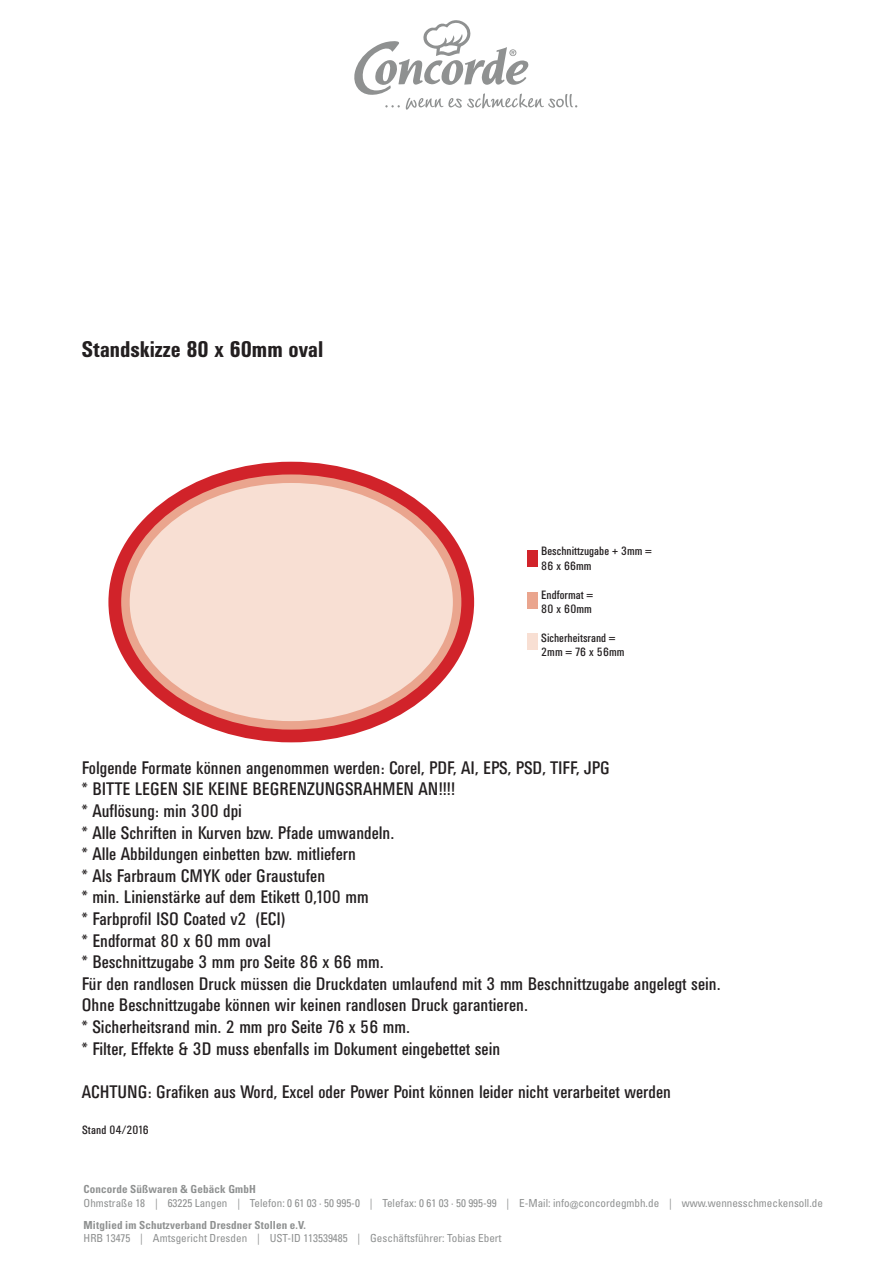
<style>
.page{position:relative;width:893px;height:1263px;background:#fff}
.page>*{position:absolute;margin:0;border:0;box-sizing:border-box;transform-origin:0 0}
.t1{font:700 22.5px "Univers Condensed BQ";color:#231f20}
.t2{font:18px/21.6px "Univers Condensed BQ";color:#231f20}
.t3{font:12px/14.4px "Univers Condensed BQ";color:#231f20}
.t4{font:condensed 11.1px "Univers LT Std";color:#8f9191}
.t5{font:700 condensed 11.1px "Univers LT Std";letter-spacing:.01em;color:#8f9191}
</style>
<div class="page">
<svg style="left:354px;top:20px;width:223px;height:90px"></svg>
<div style="left:108px;top:462px;width:366px;height:280px;background:#d1232a;border-radius:50%"></div>
<div style="left:121px;top:474px;width:340px;height:256px;background:#eaa58e;border-radius:50%"></div>
<div style="left:130px;top:483px;width:323px;height:238px;background:#f8dfd3;border-radius:50%"></div>
<div style="left:527px;top:551px;width:11px;height:16px;background:#d1232a"></div>
<div style="left:527px;top:592px;width:11px;height:16px;background:#eaa58e"></div>
<div style="left:527px;top:634px;width:11px;height:16px;background:#f8dfd3"></div>
<p class="t1" style="left:82px;top:336px;width:243px">Standskizze 80 x 60mm oval</p>
<p class="t3" style="left:541px;top:544px;width:112px">Beschnittzugabe + 3mm =<br>86 x 66mm</p>
<p class="t3" style="left:541px;top:587px;width:53px">Endformat =<br>80 x 60mm</p>
<p class="t3" style="left:541px;top:631px;width:85px">Sicherheitsrand =<br>2mm = 76 x 56mm</p>
<p class="t2" style="left:82px;top:757px;width:640px">Folgende Formate können angenommen werden: Corel, PDF, AI, EPS, PSD, TIFF, JPG<br>* BITTE LEGEN SIE KEINE BEGRENZUNGSRAHMEN AN!!!!<br>* Auflösung: min 300 dpi<br>* Alle Schriften in Kurven bzw. Pfade umwandeln.<br>* Alle Abbildungen einbetten bzw. mitliefern<br>* Als Farbraum CMYK oder Graustufen<br>* min. Linienstärke auf dem Etikett 0,100 mm<br>* Farbprofil ISO Coated v2 (ECI)<br>* Endformat 80 x 60 mm oval<br>* Beschnittzugabe 3 mm pro Seite 86 x 66 mm.<br>Für den randlosen Druck müssen die Druckdaten umlaufend mit 3 mm Beschnittzugabe angelegt sein.<br>Ohne Beschnittzugabe können wir keinen randlosen Druck garantieren.<br>* Sicherheitsrand min. 2 mm pro Seite 76 x 56 mm.<br>* Filter, Effekte &amp; 3D muss ebenfalls im Dokument eingebettet sein</p>
<p class="t2" style="left:82px;top:1081px;width:591px">ACHTUNG: Grafiken aus Word, Excel oder Power Point können leider nicht verarbeitet werden</p>
<p class="t3" style="left:82px;top:1123px;width:68px">Stand 04/2016</p>
<p class="t5" style="left:84px;top:1182px;width:174px">Concorde Süßwaren &amp; Gebäck GmbH</p>
<p class="t4" style="left:84px;top:1196px;width:741px">Ohmstraße 18 | 63225 Langen | Telefon: 0 61 03 · 50 995-0 | Telefax: 0 61 03 · 50 995-99 | E-Mail: info@concordegmbh.de | www.wennesschmeckensoll.de</p>
<p class="t5" style="left:84px;top:1218px;width:224px">Mitglied im Schutzverband Dresdner Stollen e.V.</p>
<p class="t4" style="left:84px;top:1231px;width:420px">HRB 13475 | Amtsgericht Dresden | UST-ID 113539485 | Geschäftsführer: Tobias Ebert</p>
</div>
